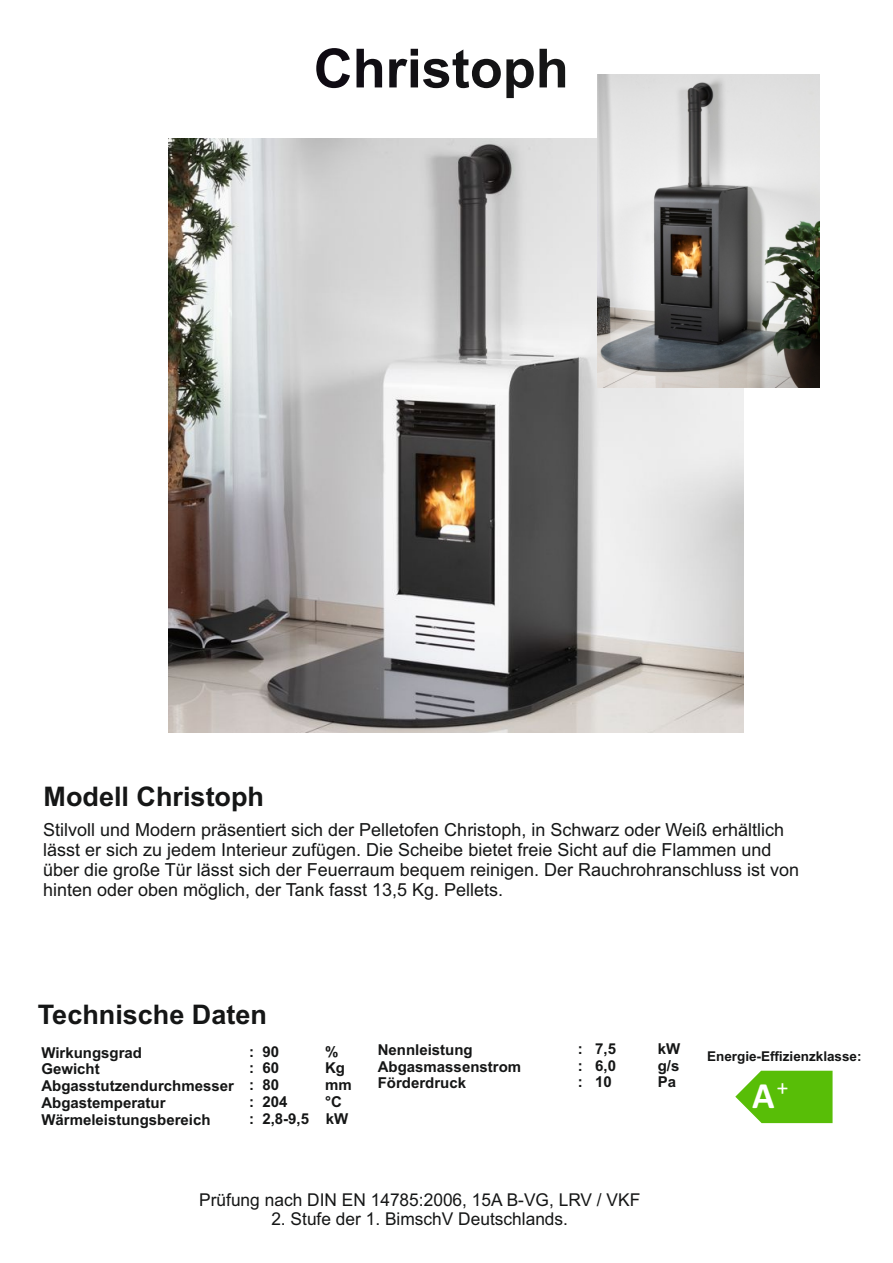
<style>
.page{position:relative;width:893px;height:1263px;background:#fff}
.page>*{position:absolute;margin:0;border:0;box-sizing:border-box;transform-origin:0 0}
.t1{font:700 37.05px "Calibri";color:#fff}
.t2{font:700 27px "Arial";color:#151616}
.t3{font:18px/20.1px "Arial";color:#151616}
.t4{font:17.7px "Arial";color:#151616}
.t5{font:700 15px/16.8px "Arial";color:#151616}
.t6{font:700 13.5px "Arial";color:#151616}
</style>
<div class="page">
<svg style="left:316px;top:48px;width:299px;height:51px"></svg>
<img style="left:168px;top:138px;width:576px;height:594px">
<img style="left:598px;top:75px;width:222px;height:312px">
<svg style="left:735px;top:1071px;width:97px;height:52px;background:#6ec628"></svg>
<h2 class="t2" style="left:44px;top:787px;width:222px">Modell Christoph</h2>
<p class="t3" style="left:43px;top:821px;width:757px">Stilvoll und Modern präsentiert sich der Pelletofen Christoph, in Schwarz oder Weiß erhältlich lässt er sich zu jedem Interieur zufügen. Die Scheibe bietet freie Sicht auf die Flammen und über die große Tür lässt sich der Feuerraum bequem reinigen. Der Rauchrohranschluss ist von hinten oder oben möglich, der Tank fasst 13,5 Kg. Pellets.</p>
<h2 class="t2" style="left:38px;top:1004px;width:231px">Technische Daten</h2>
<p class="t5" style="left:41px;top:1045px;width:194px">Wirkungsgrad<br>Gewicht<br>Abgasstutzendurchmesser<br>Abgastemperatur<br>Wärmeleistungsbereich</p>
<p class="t5" style="left:249px;top:1044px;width:32px">: 90</p>
<p class="t5" style="left:325px;top:1044px;width:15px">%</p>
<p class="t5" style="left:249px;top:1061px;width:32px">: 60</p>
<p class="t5" style="left:325px;top:1061px;width:21px">Kg</p>
<p class="t5" style="left:249px;top:1078px;width:32px">: 80</p>
<p class="t5" style="left:325px;top:1078px;width:28px">mm</p>
<p class="t5" style="left:249px;top:1095px;width:40px">: 204</p>
<p class="t5" style="left:249px;top:1095px;width:101px;text-indent:76px">°C : 2,8-9,5 kW</p>
<p class="t5" style="left:378px;top:1042px;width:145px">Nennleistung<br>Abgasmassenstrom<br>Förderdruck</p>
<p class="t5" style="left:578px;top:1041px;width:40px">: 7,5</p>
<p class="t5" style="left:658px;top:1041px;width:24px">kW</p>
<p class="t5" style="left:578px;top:1058px;width:40px">: 6,0</p>
<p class="t5" style="left:658px;top:1058px;width:23px">g/s</p>
<p class="t5" style="left:578px;top:1075px;width:36px">: 10</p>
<p class="t5" style="left:658px;top:1075px;width:20px">Pa</p>
<p class="t4" style="left:199px;top:1193px;width:443px">Prüfung nach DIN EN 14785:2006, 15A B-VG, LRV / VKF</p>
<p class="t4" style="left:271px;top:1212px;width:298px">2. Stufe der 1. BimschV Deutschlands.</p>
<p class="t6" style="left:707px;top:1051px;width:156px">Energie-Effizienzklasse:</p>
<h1 class="t1" style="left:752px;top:1080px;width:38px">A<sup>+</sup></h1>
</div>
